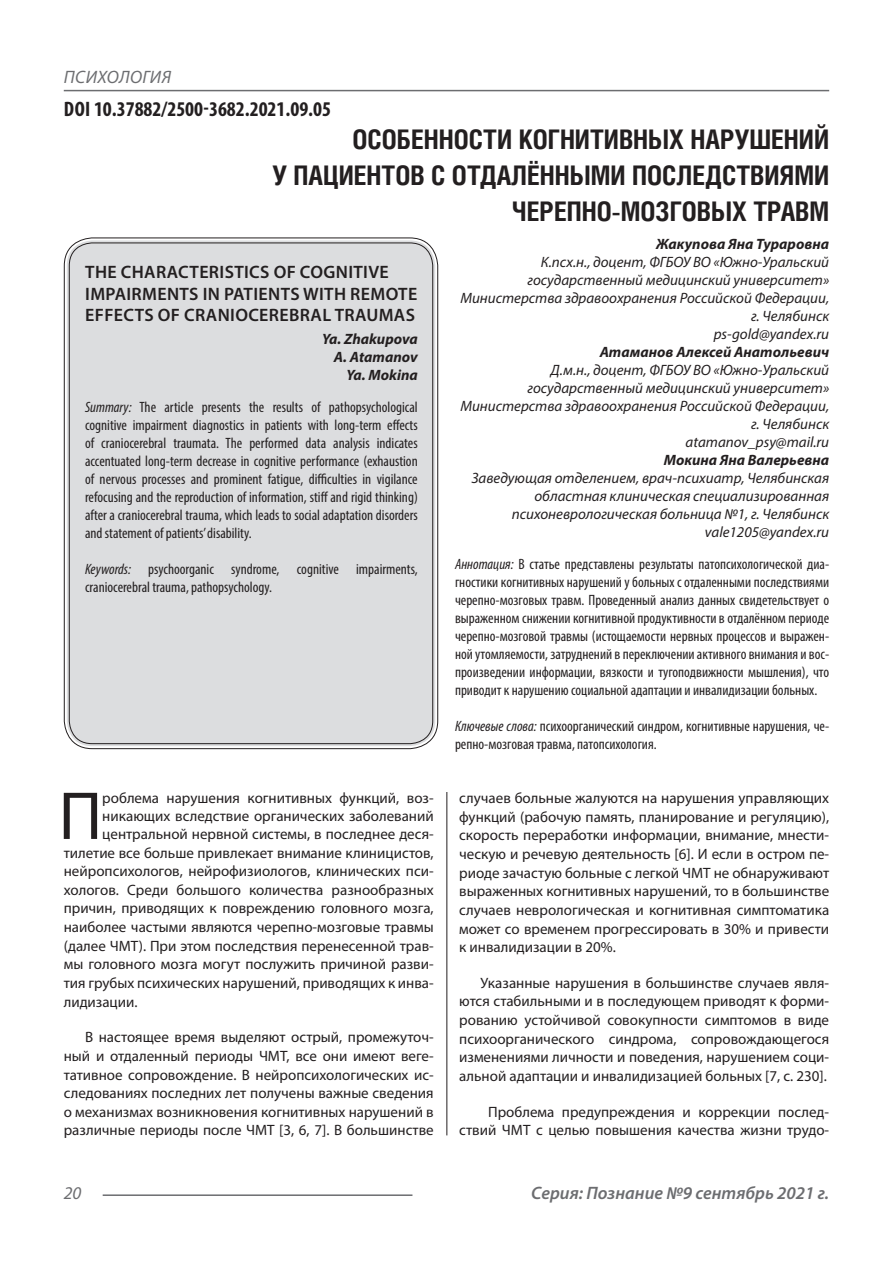
<style>
.page{position:relative;width:893px;height:1263px;background:#fff}
.page>*{position:absolute;margin:0;border:0;box-sizing:border-box;transform-origin:0 0}
.Статья_текст_первый{font:68.4px "Myriad Pro";color:#231f20}
.Статья_название{font:700 27px/36px "Helios Cond C";color:#231f20;text-align:right}
.ДОИ{font:700 condensed 21px "Myriad Pro";color:#231f20}
.Статья_название_англ{font:600 18px/21.6px "Myriad Pro";letter-spacing:.02em;color:#231f20}
.t1{font:italic 600 18px "Myriad Pro";color:#6c6d70}
.t2{font:italic 18px "Myriad Pro";letter-spacing:.02em;color:#6c6d70}
.Статья_текст{font:15px/18.6px "Myriad Pro";color:#231f20;text-align:justify}
.Статья_аннотация_тек{font:condensed 15px/18px "Myriad Pro";color:#231f20;text-align:justify}
.Статья_аннотация_анг{font:condensed 15px/18px "Myriad Pro";color:#231f20;text-align:justify}
.Статья_текст_первый-2{font:15px "Myriad Pro";color:#231f20}
.Статья_автор_инфо{font:italic 15px/18px "Myriad Pro";color:#231f20;text-align:right}
.Статья_автор_инфо-2{font:italic 700 15px "Myriad Pro";color:#231f20}
.Статья_автор_англ{font:italic 700 15px "Myriad Pro";color:#231f20}
.s1{font-style:italic}
</style>
<div class="page">
<hr style="left:446px;top:128px;width:1px;height:1007px;background:#231f20">
<hr style="left:103px;top:1194px;width:309px;height:2px;background:#6c6d70">
<hr style="left:64px;top:90px;width:765px;height:1px;background:#6c6d70">
<div style="left:443px;top:128px;width:10px;height:664px;background:#fff"></div>
<div style="left:67px;top:240px;width:368px;height:506px;background:#dcdddf;border-radius:26px"></div>
<p class="t2" style="left:64px;top:66px;width:109px">ПСИХОЛОГИЯ</p>
<p class="ДОИ" style="left:64px;top:96px;width:269px">DOI 10.37882/2500-3682.2021.09.05</p>
<p class="Статья_название" style="left:272px;top:121px;width:558px">ОСОБЕННОСТИ КОГНИТИВНЫХ НАРУШЕНИЙ<br>У ПАЦИЕНТОВ С ОТДАЛЁННЫМИ ПОСЛЕДСТВИЯМИ<br>ЧЕРЕПНО-МОЗГОВЫХ ТРАВМ</p>
<p class="Статья_автор_инфо-2" style="left:656px;top:234px;width:175px">Жакупова Яна Тураровна</p>
<p class="Статья_автор_инфо" style="left:460px;top:252px;width:370px">К.псх.н., доцент, ФГБОУ ВО «Южно-Уральский государственный медицинский университет» Министерства здравоохранения Российской Федерации, г. Челябинск</p>
<p class="Статья_автор_инфо" style="left:714px;top:324px;width:117px">ps-gold@yandex.ru</p>
<p class="Статья_автор_инфо-2" style="left:600px;top:342px;width:231px">Атаманов Алексей Анатольевич</p>
<p class="Статья_автор_инфо" style="left:460px;top:360px;width:370px">Д.м.н., доцент, ФГБОУ ВО «Южно-Уральский государственный медицинский университет» Министерства здравоохранения Российской Федерации, г. Челябинск</p>
<p class="Статья_автор_инфо" style="left:685px;top:432px;width:145px">atamanov_psy@mail.ru</p>
<p class="Статья_автор_инфо-2" style="left:664px;top:450px;width:167px">Мокина Яна Валерьевна</p>
<p class="Статья_автор_инфо" style="left:472px;top:468px;width:359px">Заведующая отделением, врач-психиатр, Челябинская областная клиническая специализированная психоневрологическая больница №1, г. Челябинск</p>
<p class="Статья_автор_инфо" style="left:705px;top:522px;width:126px">vale1205@yandex.ru</p>
<p class="Статья_аннотация_тек" style="left:455px;top:555px;width:376px"><span class="s1">Аннотация:</span> В статье представлены результаты патопсихологической диа&shy;гностики когнитивных нарушений у больных с отдаленными последствиями черепно-мозговых травм. Проведенный анализ данных свидетельствует о выраженном снижении когнитивной продуктивности в отдалённом периоде черепно-мозговой травмы (истощаемости нервных процессов и выражен&shy;ной утомляемости, затруднений в переключении активного внимания и вос&shy;произведении информации, вязкости и тугоподвижности мышления), что приводит к нарушению социальной адаптации и инвалидизации больных.</p>
<p class="Статья_аннотация_тек" style="left:455px;top:717px;width:376px"><span class="s1">Ключевые слова:</span> психоорганический синдром, когнитивные нарушения, че&shy;репно-мозговая травма, патопсихология.</p>
<p class="Статья_название_англ" style="left:85px;top:261px;width:334px">THE CHARACTERISTICS OF COGNITIVE<br>IMPAIRMENTS IN PATIENTS WITH REMOTE<br>EFFECTS OF CRANIOCEREBRAL TRAUMAS</p>
<p class="Статья_автор_англ" style="left:322px;top:329px;width:97px">Ya. Zhakupova</p>
<p class="Статья_автор_англ" style="left:334px;top:347px;width:85px">A. Atamanov</p>
<p class="Статья_автор_англ" style="left:346px;top:365px;width:73px">Ya. Mokina</p>
<p class="Статья_аннотация_анг" style="left:85px;top:398px;width:334px"><span class="s1">Summary:</span> The article presents the results of pathopsychological cognitive impairment diagnostics in patients with long-term effects of craniocerebral traumata. The performed data analysis indicates accentuated long-term decrease in cognitive performance (exhaustion of nervous processes and prominent fatigue, difficulties in vigilance refocusing and the reproduction of information, stiff and rigid thinking) after a craniocerebral trauma, which leads to social adaptation disorders and statement of patients’ disability.</p>
<p class="Статья_аннотация_анг" style="left:85px;top:560px;width:334px"><span class="s1">Keywords:</span> psychoorganic syndrome, cognitive impairments, craniocerebral trauma, pathopsychology.</p>
<p class="Статья_текст_первый" style="left:59px;top:774px;width:45px">П</p>
<p class="Статья_текст_первый-2" style="left:102px;top:789px;width:333px">роблема нарушения когнитивных функций, воз-</p>
<p class="Статья_текст_первый-2" style="left:102px;top:807px;width:333px">никающих вследствие органических заболеваний</p>
<p class="Статья_текст_первый-2" style="left:102px;top:825px;width:333px">центральной нервной системы, в последнее деся-</p>
<p class="Статья_текст_первый-2" style="left:64px;top:843px;width:371px">тилетие все больше привлекает внимание клиницистов,</p>
<p class="Статья_текст_первый-2" style="left:64px;top:862px;width:371px">нейропсихологов, нейрофизиологов, клинических пси-</p>
<p class="Статья_текст_первый-2" style="left:64px;top:880px;width:371px">хологов. Среди большого количества разнообразных</p>
<p class="Статья_текст_первый-2" style="left:64px;top:899px;width:371px">причин, приводящих к повреждению головного мозга,</p>
<p class="Статья_текст_первый-2" style="left:64px;top:918px;width:371px">наиболее частыми являются черепно-мозговые травмы</p>
<p class="Статья_текст_первый-2" style="left:64px;top:936px;width:371px">(далее ЧМТ). При этом последствия перенесенной трав-</p>
<p class="Статья_текст_первый-2" style="left:64px;top:955px;width:371px">мы головного мозга могут послужить причиной разви-</p>
<p class="Статья_текст_первый-2" style="left:64px;top:974px;width:371px">тия грубых психических нарушений, приводящих к инва-</p>
<p class="Статья_текст_первый-2" style="left:64px;top:992px;width:75px">лидизации.</p>
<p class="Статья_текст" style="left:64px;top:1028px;width:371px;text-indent:21px">В настоящее время выделяют острый, промежуточ&shy;ный и отдаленный периоды ЧМТ, все они имеют веге&shy;тативное сопровождение. В нейропсихологических ис&shy;следованиях последних лет получены важные сведения о механизмах возникновения когнитивных нарушений в различные периоды после ЧМТ [3, 6, 7]. В большинстве</p>
<p class="Статья_текст" style="left:459px;top:788px;width:371px">случаев больные жалуются на нарушения управляющих функций (рабочую память, планирование и регуляцию), скорость переработки информации, внимание, мнести&shy;ческую и речевую деятельность [6]. И если в остром пе&shy;риоде зачастую больные с легкой ЧМТ не обнаруживают выраженных когнитивных нарушений, то в большинстве случаев неврологическая и когнитивная симптоматика может со временем прогрессировать в 30% и привести к инвалидизации в 20%.</p>
<p class="Статья_текст" style="left:459px;top:973px;width:371px;text-indent:21px">Указанные нарушения в большинстве случаев явля&shy;ются стабильными и в последующем приводят к форми&shy;рованию устойчивой совокупности симптомов в виде психоорганического синдрома, сопровождающегося изменениями личности и поведения, нарушением соци&shy;альной адаптации и инвалидизацией больных [7, с. 230].</p>
<p class="Статья_текст" style="left:459px;top:1102px;width:371px;text-align:right">Проблема предупреждения и коррекции послед&shy;ствий ЧМТ с целью повышения качества жизни трудо-</p>
<p class="t2" style="left:64px;top:1182px;width:19px">20</p>
<p class="t1" style="left:531px;top:1182px;width:299px">Серия: Познание №9 сентябрь 2021 г.</p>
</div>
